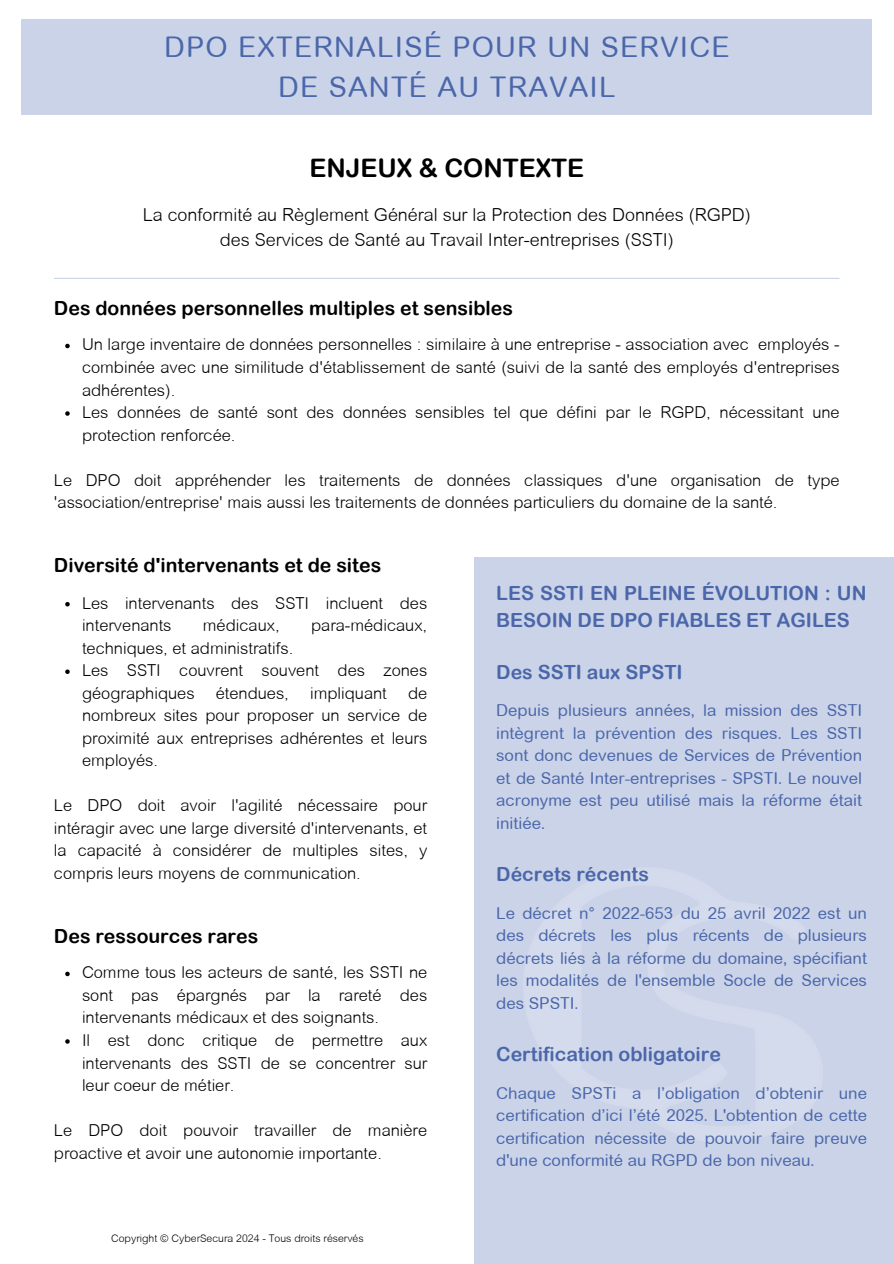
<style>
.page{position:relative;width:894px;height:1264px;background:#fff}
.page>*{position:absolute;margin:0;border:0;box-sizing:border-box;transform-origin:0 0}
.t1{font:28.5px/39.3px "Arial Rounded MT";letter-spacing:.045em;color:#4b67aa;text-align:center}
.t2{font:25.5px "Arial Rounded MT Bold";color:#000}
.t3{font:19.5px/27px "Arial Rounded MT Bold";color:#4b67aa}
.t4{font:19.5px "Arial Rounded MT Bold";color:#000}
.t5{font:300 18px/24.8px "Arial Rounded MT";color:#000;text-align:center}
.t6{font:300 16.5px/22.5px "Arial Rounded MT";color:#000;text-align:justify}
.t7{font:16.5px/22.5px "Arial Rounded MT";color:#4b67aa;text-align:justify}
.t8{font:300 10.5px "Arial Rounded MT";color:#000}
</style>
<div class="page">
<div style="left:22px;top:19px;width:849px;height:96px;background:#cad3e8"></div>
<div style="left:474px;top:557px;width:419px;height:706px;background:#cad3e8"></div>
<hr style="left:54px;top:278px;width:784px;height:1px;background:#cad3e8">
<svg style="left:65px;top:344px;width:5px;height:4px"></svg>
<svg style="left:65px;top:411px;width:5px;height:5px"></svg>
<svg style="left:65px;top:602px;width:5px;height:4px"></svg>
<svg style="left:65px;top:669px;width:5px;height:5px"></svg>
<svg style="left:65px;top:971px;width:5px;height:5px"></svg>
<svg style="left:65px;top:1039px;width:5px;height:4px"></svg>
<h1 class="t1" style="left:164px;top:27px;width:567px">DPO EXTERNALISÉ POUR UN SERVICE<br>DE SANTÉ AU TRAVAIL</h1>
<h2 class="t2" style="left:309px;top:153px;width:276px">ENJEUX &amp; CONTEXTE</h2>
<p class="t5" style="left:143px;top:202px;width:609px">La conformité au Règlement Général sur la Protection des Données (RGPD) des Services de Santé au Travail Inter-entreprises (SSTI)</p>
<h4 class="t4" style="left:54px;top:296px;width:460px">Des données personnelles multiples et sensibles</h4>
<p class="t6" style="left:82px;top:333px;width:759px">Un large inventaire de données personnelles : similaire à une entreprise - association avec employés - combinée avec une similitude d'établissement de santé (suivi de la santé des employés d'entreprises adhérentes).</p>
<p class="t6" style="left:82px;top:401px;width:759px">Les données de santé sont des données sensibles tel que défini par le RGPD, nécessitant une protection renforcée.</p>
<h5 class="t6" style="left:54px;top:468px;width:787px">Le DPO doit appréhender les traitements de données classiques d'une organisation de type 'association/entreprise' mais aussi les traitements de données particuliers du domaine de la santé.</h5>
<h4 class="t4" style="left:54px;top:553px;width:329px">Diversité d'intervenants et de sites</h4>
<p class="t6" style="left:82px;top:591px;width:346px">Les intervenants des SSTI incluent des intervenants</p>
<p class="t6" style="left:203px;top:614px;width:78px">médicaux,</p>
<p class="t6" style="left:311px;top:614px;width:118px">para-médicaux,</p>
<p class="t6" style="left:82px;top:636px;width:213px">techniques, et administratifs.</p>
<p class="t6" style="left:82px;top:659px;width:346px">Les SSTI couvrent souvent des zones géographiques</p>
<p class="t6" style="left:82px;top:681px;width:346px;text-indent:326px">de nombreux sites pour proposer un service de proximité aux entreprises adhérentes et leurs employés.</p>
<p class="t6" style="left:54px;top:794px;width:375px">Le DPO doit avoir l'agilité nécessaire pour intéragir avec une large diversité d'intervenants, et la capacité à considérer de multiples sites, y compris leurs moyens de communication.</p>
<p class="t6" style="left:216px;top:681px;width:75px">étendues,</p>
<p class="t6" style="left:310px;top:681px;width:78px">impliquant</p>
<h3 class="t4" style="left:54px;top:924px;width:206px">Des ressources rares</h3>
<h4 class="t6" style="left:82px;top:961px;width:346px">Comme tous les acteurs de santé, les SSTI ne sont pas épargnés par la rareté des intervenants médicaux et des soignants.</h4>
<h5 class="t6" style="left:82px;top:1028px;width:346px">Il est donc critique de permettre aux intervenants des SSTI de se concentrer sur leur coeur de métier.</h5>
<h4 class="t6" style="left:54px;top:1118px;width:374px">Le DPO doit pouvoir travailler de manière proactive et avoir une autonomie importante.</h4>
<h4 class="t8" style="left:111px;top:1232px;width:254px">Copyright © CyberSecura 2024 - Tous droits réservés</h4>
<p class="t3" style="left:496px;top:579px;width:371px">LES SSTI EN PLEINE ÉVOLUTION : UN<br>BESOIN DE DPO FIABLES ET AGILES</p>
<h4 class="t3" style="left:496px;top:658px;width:188px">Des SSTI aux SPSTI</h4>
<p class="t7" style="left:496px;top:699px;width:367px">Depuis plusieurs années, la mission des SSTI intègrent la prévention des risques. Les SSTI sont donc devenues de Services de Prévention et de Santé Inter-entreprises - SPSTI. Le nouvel acronyme est peu utilisé mais la réforme était initiée.</p>
<p class="t3" style="left:496px;top:860px;width:154px">Décrets récents</p>
<p class="t7" style="left:496px;top:901px;width:372px">Le décret n° 2022-653 du 25 avril 2022 est un des décrets les plus récents de plusieurs décrets liés à la réforme du domaine, spécifiant les modalités de l'ensemble Socle de Services des SPSTI.</p>
<p class="t3" style="left:496px;top:1040px;width:226px">Certification obligatoire</p>
<h5 class="t7" style="left:496px;top:1081px;width:372px">Chaque SPSTi a l’obligation d’obtenir une certification d’ici l’été 2025. L'obtention de cette certification nécessite de pouvoir faire preuve d'une conformité au RGPD de bon niveau.</h5>
</div>
